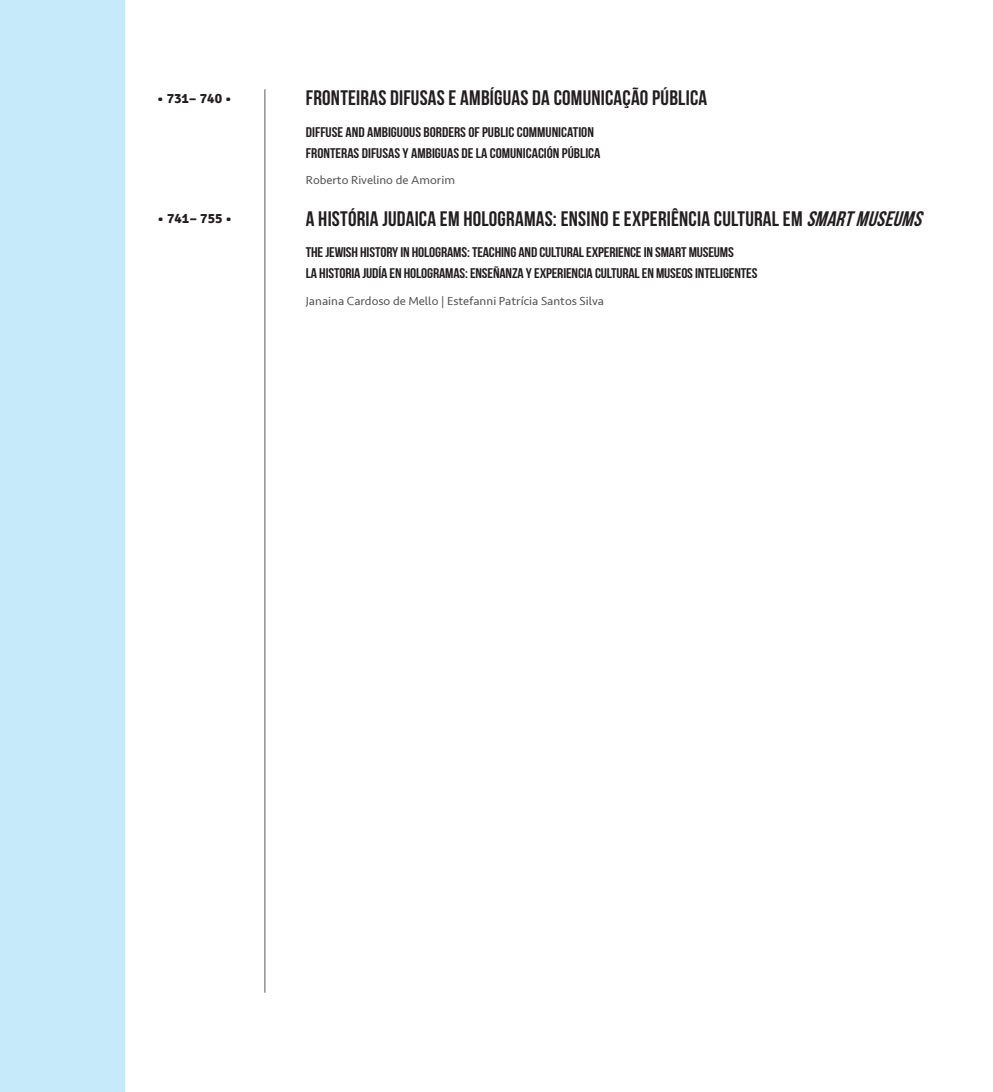
<style>
.page{position:relative;width:993px;height:1092px;background:#fff}
.page>*{position:absolute;margin:0;border:0;box-sizing:border-box;transform-origin:0 0}
.t1{font:700 21px "Bebas Neue";letter-spacing:.01em;color:#231f20}
.t2{font:14px/21px "Bebas Neue";letter-spacing:-.01em;color:#231f20;scale:1.1 1}
.t3{font:700 14px "Signika";color:#231f20}
.t4{font:12.25px "Seravek";color:#57585a}
.s1{font-style:italic}
</style>
<div class="page">
<div style="left:0;top:0;width:124px;height:1091px;background:#c6eafa"></div>
<hr style="left:264px;top:89px;width:1px;height:903px;background:#57585a">
<p class="t3" style="left:157px;top:89px;width:76px">• 731– 740 •</p>
<p class="t3" style="left:157px;top:209px;width:76px">• 741– 755 •</p>
<h1 class="t1" style="left:306px;top:86px;width:403px">FRONTEIRAS DIFUSAS E AMBÍGUAS DA COMUNICAÇÃO PÚBLICA</h1>
<p class="t2" style="left:306px;top:121px;width:269px">DIFFUSE AND AMBIGUOUS BORDERS OF PUBLIC COMMUNICATION<br>FRONTERAS DIFUSAS Y AMBIGUAS DE LA COMUNICACIÓN PÚBLICA</p>
<p class="t4" style="left:306px;top:170px;width:151px">Roberto Rivelino de Amorim</p>
<h1 class="t1" style="left:306px;top:207px;width:622px">A HISTÓRIA JUDAICA EM HOLOGRAMAS: ENSINO E EXPERIÊNCIA CULTURAL EM <span class="s1">SMARTMUSEUMS</span></h1>
<p class="t2" style="left:306px;top:242px;width:412px">THE JEWISH HISTORY IN HOLOGRAMS: TEACHING AND CULTURAL EXPERIENCE IN SMART MUSEUMS<br>LA HISTORIA JUDÍA EN HOLOGRAMAS: ENSEÑANZA Y EXPERIENCIA CULTURAL EN MUSEOS INTELIGENTES</p>
<p class="t4" style="left:306px;top:291px;width:299px">Janaina Cardoso de Mello | Estefanni Patrícia Santos Silva</p>
</div>
